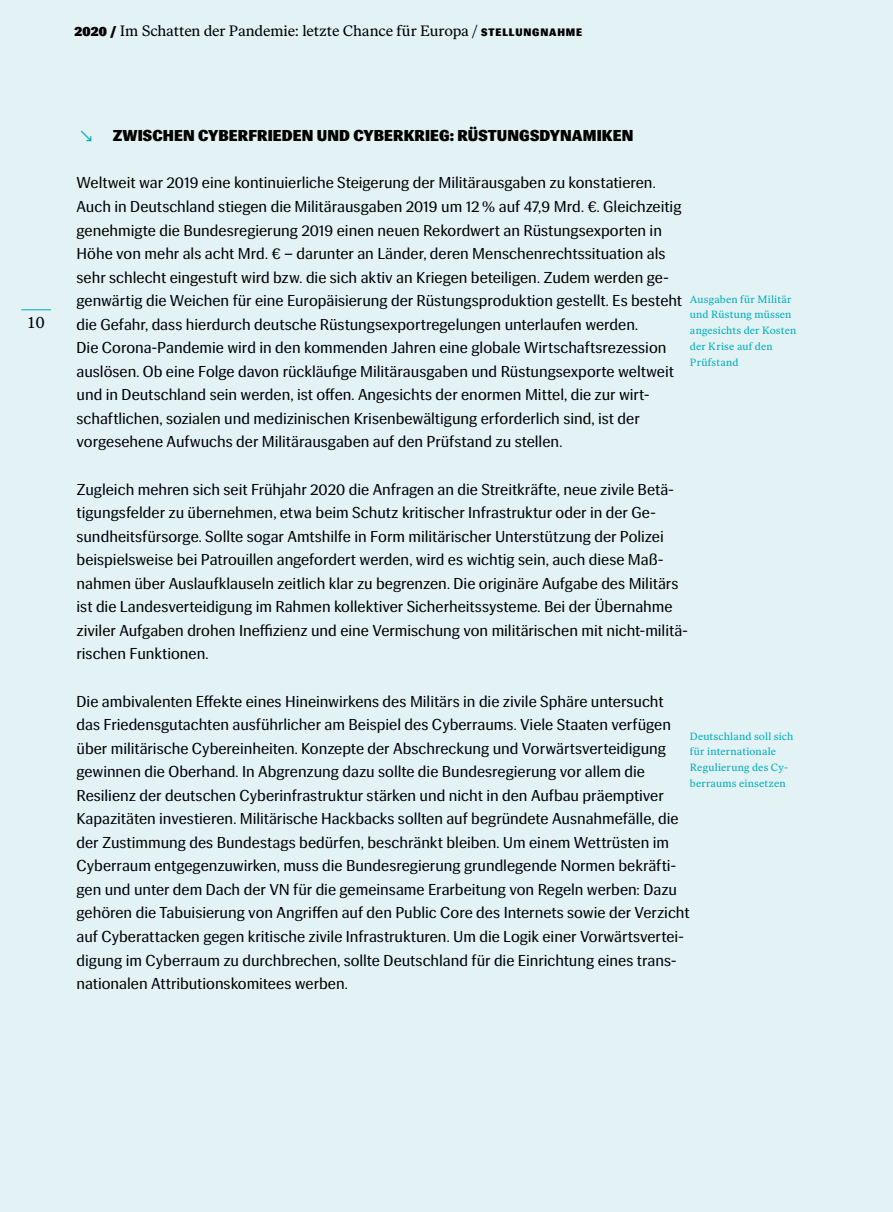
<style>
.page{position:relative;width:893px;height:1212px;background:#e3f2f4}
.page>*{position:absolute;margin:0;border:0;box-sizing:border-box;transform-origin:0 0}
.textboxen_siri_reg_1{font:15.75px/23.5px "Siri";color:#000}
.t1{font:900 15.75px "Siri";letter-spacing:.01em;color:#000}
.t2{font:15.75px "Ivar Text";color:#000}
.t3{font:15px "Ivar Text";letter-spacing:-.01em;color:#000}
.t4{font:10.5px/15.8px "Ivar Text";letter-spacing:.02em;color:#00adba}
.s1{font-family:"Siri";font-weight:900;font-size:13.5px}
.s2{font-family:"Siri";font-weight:900;font-size:10.8px}
.s3{font-family:"Nimbus Sans CHS";font-weight:700;font-size:19.5px;color:#00adba}
</style>
<div class="page">
<hr style="left:21px;top:309px;width:30px;height:1px;background:#00adba">
<p class="t3" style="left:74px;top:22px;width:509px"><span class="s1">2020 /</span> Im Schatten der Pandemie: letzte Chance für Europa / <span class="s2">STELLUNGNAHME</span></p>
<p class="t2" style="left:28px;top:313px;width:18px">10</p>
<h2 class="t1" style="left:77px;top:126px;width:558px"><span class="s3">↘</span> ZWISCHEN CYBERFRIEDEN UND CYBERKRIEG: RÜSTUNGSDYNAMIKEN</h2>
<p class="textboxen_siri_reg_1" style="left:77px;top:171px;width:607px">Weltweit war 2019 eine kontinuierliche Steigerung der Militärausgaben zu konstatieren.<br>Auch in Deutschland stiegen die Militärausgaben 2019 um 12% auf 47,9 Mrd. €. Gleichzeitig genehmigte die Bundesregierung 2019 einen neuen Rekordwert an Rüstungsexporten in Höhe von mehr als acht Mrd. € – darunter an Länder, deren Menschenrechtssituation als sehr schlecht eingestuft wird bzw. die sich aktiv an Kriegen beteiligen. Zudem werden ge&shy;genwärtig die Weichen für eine Europäisierung der Rüstungsproduktion gestellt. Es besteht die Gefahr, dass hierdurch deutsche Rüstungsexportregelungen unterlaufen werden.</p>
<p class="textboxen_siri_reg_1" style="left:77px;top:336px;width:599px">Die Corona-Pandemie wird in den kommenden Jahren eine globale Wirtschaftsrezession auslösen. Ob eine Folge davon rückläufige Militärausgaben und Rüstungsexporte weltweit und in Deutschland sein werden, ist offen. Angesichts der enormen Mittel, die zur wirt&shy;schaftlichen, sozialen und medizinischen Krisenbewältigung erforderlich sind, ist der vorgesehene Aufwuchs der Militärausgaben auf den Prüfstand zu stellen.</p>
<p class="textboxen_siri_reg_1" style="left:77px;top:477px;width:613px">Zugleich mehren sich seit Frühjahr 2020 die Anfragen an die Streitkräfte, neue zivile Betä&shy;tigungsfelder zu übernehmen, etwa beim Schutz kritischer Infrastruktur oder in der Ge&shy;sundheitsfürsorge. Sollte sogar Amtshilfe in Form militärischer Unterstützung der Polizei beispielsweise bei Patrouillen angefordert werden, wird es wichtig sein, auch diese Maß&shy;nahmen über Auslaufklauseln zeitlich klar zu begrenzen. Die originäre Aufgabe des Militärs ist die Landesverteidigung im Rahmen kollektiver Sicherheitssysteme. Bei der Übernahme ziviler Aufgaben drohen Ineffizienz und eine Vermischung von militärischen mit nicht-militä&shy;rischen Funktionen.</p>
<p class="textboxen_siri_reg_1" style="left:77px;top:689px;width:615px">Die ambivalenten Effekte eines Hineinwirkens des Militärs in die zivile Sphäre untersucht das Friedensgutachten ausführlicher am Beispiel des Cyberraums. Viele Staaten verfügen über militärische Cybereinheiten. Konzepte der Abschreckung und Vorwärtsverteidigung gewinnen die Oberhand. In Abgrenzung dazu sollte die Bundesregierung vor allem die Resilienz der deutschen Cyberinfrastruktur stärken und nicht in den Aufbau präemptiver Kapazitäten investieren. Militärische Hackbacks sollten auf begründete Ausnahmefälle, die der Zustimmung des Bundestags bedürfen, beschränkt bleiben. Um einem Wettrüsten im Cyberraum entgegenzuwirken, muss die Bundesregierung grundlegende Normen bekräfti&shy;gen und unter dem Dach der VN für die gemeinsame Erarbeitung von Regeln werben: Dazu gehören die Tabuisierung von Angriffen auf den Public Core des Internets sowie der Verzicht auf Cyberattacken gegen kritische zivile Infrastrukturen. Um die Logik einer Vorwärtsvertei&shy;digung im Cyberraum zu durchbrechen, sollte Deutschland für die Einrichtung eines trans&shy;nationalen Attributionskomitees werben.</p>
<p class="t4" style="left:690px;top:291px;width:108px">Ausgaben für Militär und Rüstung müssen angesichts der Kosten der Krise auf den<br>Prüfstand</p>
<p class="t4" style="left:690px;top:728px;width:105px">Deutschland soll sich für internationale<br>Regulierung des Cy&shy;berraums einsetzen</p>
</div>
